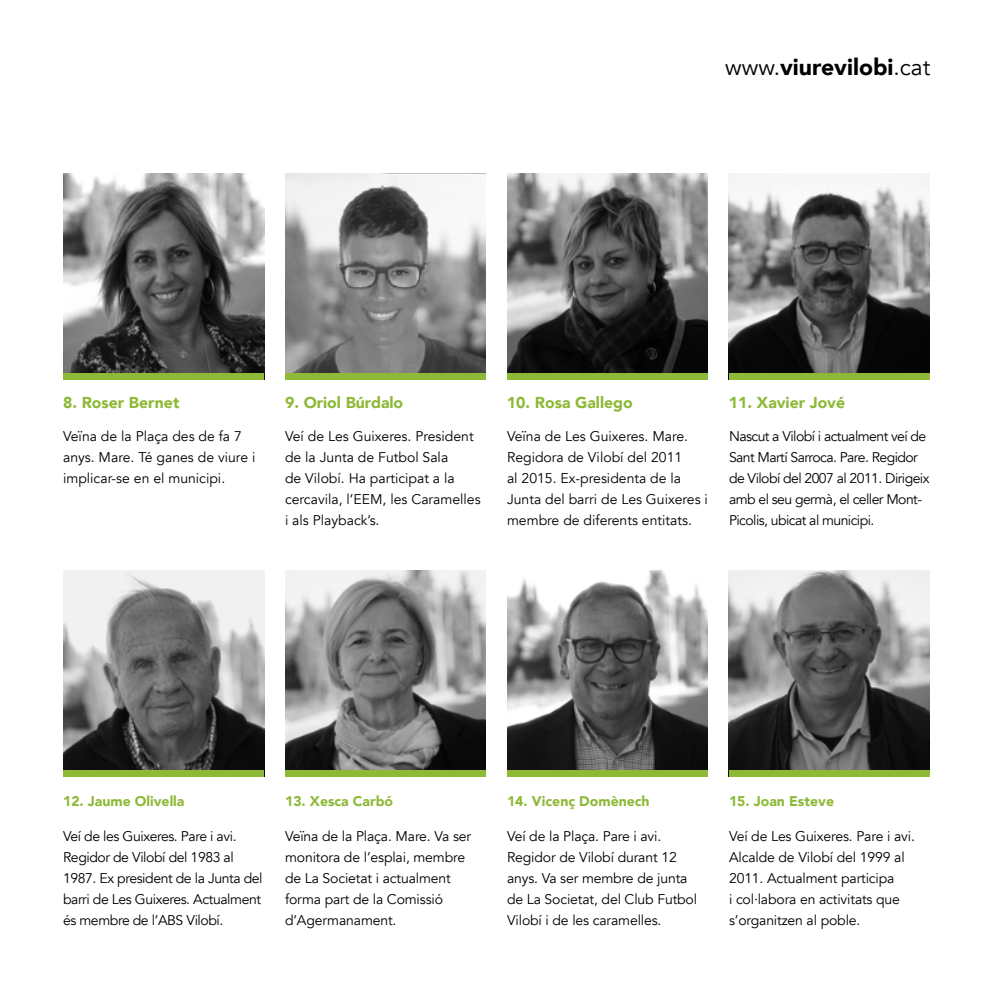
<style>
.page{position:relative;width:993px;height:993px;background:#fff}
.page>*{position:absolute;margin:0;border:0;box-sizing:border-box;transform-origin:0 0}
.t1{font:900 22.93px "Avenir";color:#000}
.t2{font:900 15.75px "Avenir";color:#8db937}
.t3{font:14px/21px "Avenir";letter-spacing:-.01em;color:#000}
.t4{font:14px/21px "Avenir";letter-spacing:-.04em;color:#000}
.t5{font:14px/21px "Avenir";letter-spacing:-.03em;color:#000}
.t6{font:900 14px "Avenir";color:#8db937}
.s1{font-weight:400}
</style>
<div class="page">
<img style="left:63px;top:174px;width:201px;height:199px">
<img style="left:285px;top:174px;width:201px;height:199px">
<img style="left:507px;top:174px;width:200px;height:199px">
<img style="left:728px;top:174px;width:201px;height:199px">
<img style="left:63px;top:570px;width:201px;height:199px">
<img style="left:285px;top:570px;width:201px;height:199px">
<img style="left:507px;top:570px;width:200px;height:199px">
<img style="left:728px;top:570px;width:201px;height:199px">
<div style="left:63px;top:373px;width:201px;height:6px;background:#8db937"></div>
<div style="left:285px;top:373px;width:201px;height:6px;background:#8db937"></div>
<div style="left:507px;top:373px;width:200px;height:6px;background:#8db937"></div>
<div style="left:728px;top:373px;width:201px;height:6px;background:#8db937"></div>
<div style="left:63px;top:769px;width:201px;height:7px;background:#8db937"></div>
<div style="left:285px;top:769px;width:201px;height:7px;background:#8db937"></div>
<div style="left:507px;top:769px;width:200px;height:7px;background:#8db937"></div>
<div style="left:728px;top:769px;width:201px;height:7px;background:#8db937"></div>
<h1 class="t1" style="left:725px;top:47px;width:207px"><span class="s1">www.</span>viurevilobi<span class="s1">.cat</span></h1>
<p class="t2" style="left:63px;top:389px;width:118px">8. Roser Bernet</p>
<p class="t2" style="left:285px;top:389px;width:120px">9. Oriol Búrdalo</p>
<p class="t2" style="left:507px;top:389px;width:127px">10. Rosa Gallego</p>
<p class="t2" style="left:728px;top:389px;width:118px">11. Xavier Jové</p>
<p class="t3" style="left:63px;top:426px;width:194px">Veïna de la Plaça des de fa 7 anys. Mare. Té ganes de viure i implicar-se en el municipi.</p>
<p class="t3" style="left:285px;top:426px;width:197px">Veí de Les Guixeres. President de la Junta de Futbol Sala<br>de Vilobí. Ha participat a la cercavila, l’EEM, les Caramelles i als Playback’s.</p>
<p class="t3" style="left:507px;top:426px;width:202px">Veïna de Les Guixeres. Mare.<br>Regidora de Vilobí del 2011<br>al 2015. Ex-presidenta de la<br>Junta del barri de Les Guixeres i membre de diferents entitats.</p>
<p class="t4" style="left:728px;top:426px;width:202px">Nascut a Vilobí i actualment veí de Sant Martí Sarroca. Pare. Regidor de Vilobí del 2007 al 2011. Dirigeix amb el seu germà, el celler Mont-Picolis, ubicat al municipi.</p>
<p class="t6" style="left:63px;top:788px;width:123px">12. Jaume Olivella</p>
<p class="t6" style="left:285px;top:788px;width:110px">13. Xesca Carbó</p>
<p class="t6" style="left:507px;top:788px;width:144px">14. Vicenç Domènech</p>
<p class="t6" style="left:728px;top:788px;width:106px">15. Joan Esteve</p>
<p class="t5" style="left:63px;top:825px;width:201px">Veí de les Guixeres. Pare i avi.<br>Regidor de Vilobí del 1983 al<br>1987. Ex president de la Junta del barri de Les Guixeres. Actualment és membre de l’ABS Vilobí.</p>
<p class="t3" style="left:285px;top:825px;width:187px">Veïna de la Plaça. Mare. Va ser monitora de l’esplai, membre de La Societat i actualment forma part de la Comissió d’Agermanament.</p>
<p class="t3" style="left:507px;top:825px;width:191px">Veí de la Plaça. Pare i avi.<br>Regidor de Vilobí durant 12 anys. Va ser membre de junta de La Societat, del Club Futbol<br>Vilobí i de les caramelles.</p>
<p class="t3" style="left:728px;top:825px;width:187px">Veí de Les Guixeres. Pare i avi.<br>Alcalde de Vilobí del 1999 al<br>2011. Actualment participa<br>i col·labora en activitats que s’organitzen al poble.</p>
</div>
